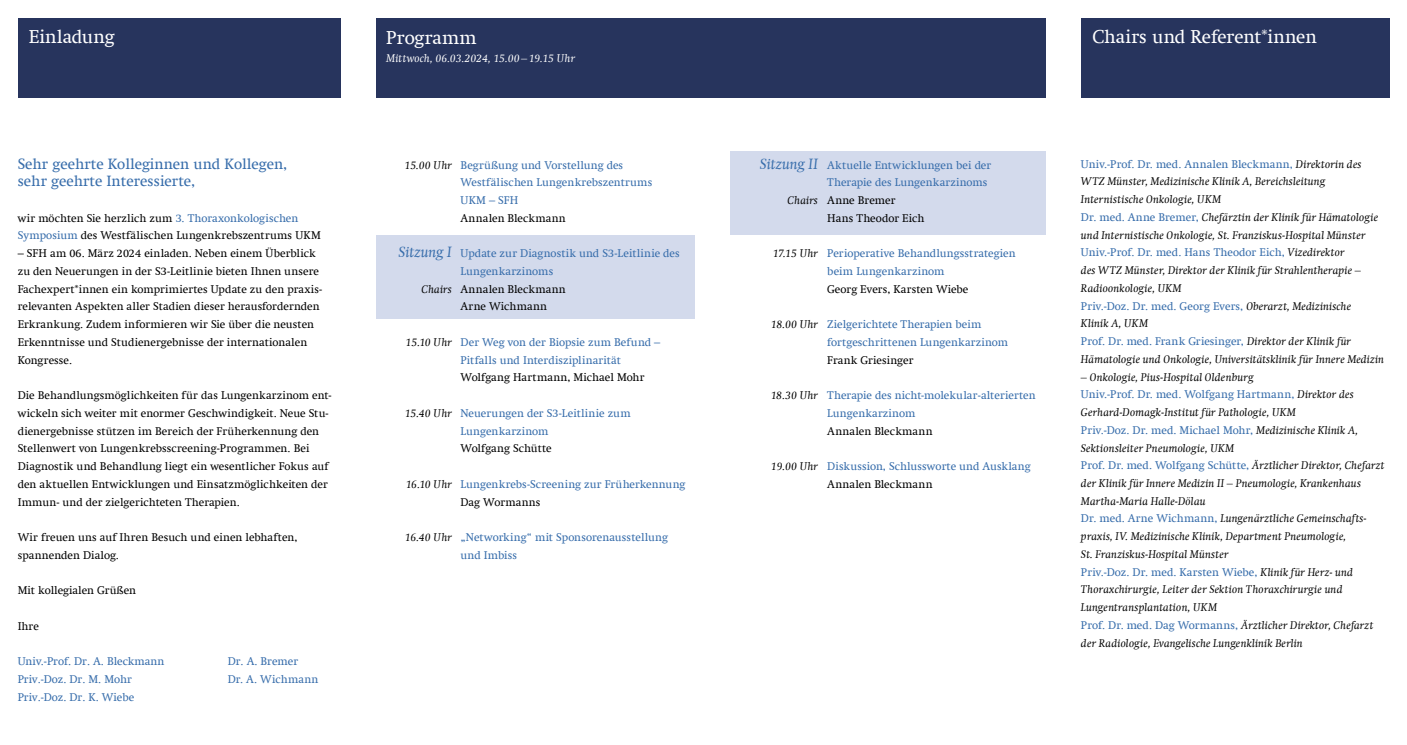
<style>
.page{position:relative;width:1407px;height:745px;background:#fff}
.page>*{position:absolute;margin:0;border:0;box-sizing:border-box;transform-origin:0 0}
.Seitenheadline_-_HL_1{font:18.75px "Swift Com";letter-spacing:-.005em;color:#fff}
.Typo_Auszeichnungstext{font:15px "Swift Com";color:#376dab}
.Typo_Fließtext{font:italic 15px "Swift Com";letter-spacing:-.005em;color:#376dab}
.Typo_Uhrzeit{font:italic 11.25px/17.8px "Swift Com";letter-spacing:.015em;color:#000}
.Pa3{font:11.25px/17.8px "Swift Com";letter-spacing:.005em;color:#000}
.Typo_Fließtext-2{font:11.25px/17.8px "Swift Com";letter-spacing:.005em;color:#376dab}
.Typo_Fließtext-3{font:11.25px "Swift Com";letter-spacing:.01em;color:#000}
.Pa3-2{font:11.25px "Swift Com";color:#376dab}
.Typo_Auszeichnungstext-2{font:11.25px "Swift Com";color:#376dab}
.Typo_Uhrzeit-2{font:italic 11.25px "Swift Com";letter-spacing:-.005em;color:#fff}
.Typo_Auszeichnungstext-3{font:11.25px "Swift Com";letter-spacing:.01em;color:#000}
.s1{color:#376dab}
.s2{font-style:normal;color:#376dab}
</style>
<div class="page">
<div style="left:18px;top:18px;width:322px;height:79px;background:#27345d"></div>
<div style="left:376px;top:18px;width:669px;height:80px;background:#27345d"></div>
<div style="left:1081px;top:18px;width:308px;height:79px;background:#27345d"></div>
<div style="left:376px;top:235px;width:318px;height:84px;background:#d3daec"></div>
<div style="left:730px;top:151px;width:315px;height:84px;background:#d3daec"></div>
<p class="Seitenheadline_-_HL_1" style="left:29px;top:26px;width:87px">Einladung</p>
<p class="Typo_Auszeichnungstext" style="left:18px;top:154px;width:271px">Sehr geehrte Kolleginnen und Kollegen,</p>
<p class="Typo_Auszeichnungstext" style="left:18px;top:172px;width:179px">sehr geehrte Interessierte,</p>
<p class="Pa3" style="left:18px;top:209px;width:305px">wir möchten Sie herzlich zum <span class="s1">3. Thoraxonkologischen<br>Symposium</span> des Westfälischen Lungenkrebszentrums UKM</p>
<p class="Pa3" style="left:18px;top:244px;width:306px">– SFH am 06. März 2024 einladen. Neben einem Überblick zu den Neuerungen in der S3-Leitlinie bieten Ihnen unsere Fachexpert*innen ein komprimiertes Update zu den praxis&shy;relevanten Aspekten aller Stadien dieser herausfordernden Erkrankung. Zudem informieren wir Sie über die neusten Erkenntnisse und Studienergebnisse der internationalen</p>
<p class="Pa3" style="left:18px;top:351px;width:56px">Kongresse.</p>
<p class="Pa3" style="left:18px;top:386px;width:315px">Die Behandlungsmöglichkeiten für das Lungenkarzinom ent&shy;wickeln sich weiter mit enormer Geschwindigkeit. Neue Stu&shy;dienergebnisse stützen im Bereich der Früherkennung den</p>
<p class="Pa3" style="left:18px;top:439px;width:312px">Stellenwert von Lungenkrebsscreening-Programmen. Bei Diagnostik und Behandlung liegt ein wesentlicher Fokus auf den aktuellen Entwicklungen und Einsatzmöglichkeiten der Immun- und der zielgerichteten Therapien.</p>
<p class="Pa3" style="left:18px;top:528px;width:281px">Wir freuen uns auf Ihren Besuch und einen lebhaften,</p>
<p class="Pa3" style="left:18px;top:545px;width:103px">spannenden Dialog.</p>
<p class="Pa3" style="left:18px;top:581px;width:120px">Mit kollegialen Grüßen</p>
<p class="Pa3" style="left:18px;top:616px;width:23px">Ihre</p>
<p class="Pa3-2" style="left:18px;top:654px;width:148px">Univ.-Prof. Dr. A. Bleckmann</p>
<p class="Pa3-2" style="left:228px;top:654px;width:72px">Dr. A. Bremer</p>
<p class="Typo_Fließtext-2" style="left:18px;top:670px;width:116px">Priv.-Doz. Dr. M. Mohr</p>
<p class="Typo_Fließtext-2" style="left:228px;top:670px;width:92px">Dr. A. Wichmann</p>
<p class="Typo_Fließtext-2" style="left:18px;top:687px;width:118px">Priv.-Doz. Dr. K. Wiebe</p>
<p class="Seitenheadline_-_HL_1" style="left:386px;top:27px;width:92px">Programm</p>
<p class="Typo_Uhrzeit-2" style="left:386px;top:52px;width:190px">Mittwoch, 06.03.2024, 15.00–19.15 Uhr</p>
<p class="Typo_Uhrzeit" style="left:405px;top:156px;width:49px">15.00 Uhr</p>
<p class="Typo_Fließtext" style="left:399px;top:243px;width:55px">Sitzung I</p>
<p class="Typo_Uhrzeit" style="left:421px;top:280px;width:32px">Chairs</p>
<p class="Typo_Uhrzeit" style="left:406px;top:333px;width:48px">15.10 Uhr</p>
<p class="Typo_Uhrzeit" style="left:405px;top:404px;width:49px">15.40 Uhr</p>
<p class="Typo_Uhrzeit" style="left:406px;top:474px;width:48px">16.10 Uhr</p>
<p class="Typo_Uhrzeit" style="left:405px;top:528px;width:48px">16.40 Uhr</p>
<p class="Typo_Fließtext-2" style="left:460px;top:156px;width:164px">Begrüßung und Vorstellung des</p>
<p class="Typo_Fließtext-2" style="left:460px;top:173px;width:193px">Westfälischen Lungenkrebszentrums</p>
<p class="Typo_Fließtext-2" style="left:460px;top:191px;width:59px">UKM – SFH</p>
<p class="Typo_Fließtext-3" style="left:460px;top:211px;width:107px">Annalen Bleckmann</p>
<p class="Typo_Fließtext-2" style="left:460px;top:244px;width:221px">Update zur Diagnostik und S3-Leitlinie des<br>Lungenkarzinoms</p>
<p class="Typo_Fließtext-3" style="left:460px;top:282px;width:107px">Annalen Bleckmann</p>
<p class="Typo_Fließtext-3" style="left:460px;top:300px;width:88px">Arne Wichmann</p>
<p class="Typo_Fließtext-2" style="left:460px;top:333px;width:201px">Der Weg von der Biopsie zum Befund –<br>Pitfalls und Interdisziplinarität</p>
<p class="Pa3" style="left:460px;top:368px;width:186px">Wolfgang Hartmann, Michael Mohr</p>
<p class="Typo_Fließtext-2" style="left:460px;top:404px;width:172px">Neuerungen der S3-Leitlinie zum</p>
<p class="Typo_Fließtext-2" style="left:460px;top:421px;width:90px">Lungenkarzinom</p>
<p class="Pa3" style="left:460px;top:439px;width:93px">Wolfgang Schütte</p>
<p class="Typo_Fließtext-2" style="left:460px;top:475px;width:226px">Lungenkrebs-Screening zur Früherkennung</p>
<p class="Pa3" style="left:460px;top:492px;width:82px">Dag Wormanns</p>
<p class="Typo_Fließtext-2" style="left:460px;top:528px;width:209px">„Networking“ mit Sponsorenausstellung und Imbiss</p>
<p class="Seitenheadline_-_HL_1" style="left:1092px;top:26px;width:226px">Chairs und Referent*innen</p>
<p class="Typo_Fließtext" style="left:760px;top:154px;width:60px">Sitzung II</p>
<p class="Typo_Uhrzeit" style="left:787px;top:191px;width:32px">Chairs</p>
<p class="Typo_Uhrzeit" style="left:772px;top:244px;width:47px">17.15 Uhr</p>
<p class="Typo_Uhrzeit" style="left:771px;top:315px;width:49px">18.00 Uhr</p>
<p class="Typo_Uhrzeit" style="left:771px;top:386px;width:49px">18.30 Uhr</p>
<p class="Typo_Uhrzeit" style="left:771px;top:457px;width:49px">19.00 Uhr</p>
<p class="Typo_Fließtext-2" style="left:827px;top:156px;width:166px">Aktuelle Entwicklungen bei der</p>
<p class="Typo_Fließtext-2" style="left:827px;top:173px;width:162px">Therapie des Lungenkarzinoms</p>
<p class="Typo_Fließtext-3" style="left:827px;top:193px;width:70px">Anne Bremer</p>
<p class="Typo_Fließtext-3" style="left:827px;top:211px;width:99px">Hans Theodor Eich</p>
<p class="Typo_Fließtext-2" style="left:827px;top:244px;width:190px">Perioperative Behandlungsstrategien</p>
<p class="Typo_Fließtext-2" style="left:827px;top:262px;width:119px">beim Lungenkarzinom</p>
<p class="Pa3" style="left:827px;top:280px;width:143px">Georg Evers, Karsten Wiebe</p>
<p class="Typo_Fließtext-2" style="left:827px;top:315px;width:182px">Zielgerichtete Therapien beim fortgeschrittenen Lungenkarzinom</p>
<p class="Pa3" style="left:827px;top:351px;width:88px">Frank Griesinger</p>
<p class="Typo_Fließtext-2" style="left:827px;top:386px;width:210px">Therapie des nicht-molekular-alterierten<br>Lungenkarzinom</p>
<p class="Typo_Auszeichnungstext-3" style="left:827px;top:424px;width:107px">Annalen Bleckmann</p>
<p class="Typo_Auszeichnungstext-2" style="left:827px;top:459px;width:205px">Diskussion, Schlussworte und Ausklang</p>
<p class="Typo_Auszeichnungstext-3" style="left:827px;top:477px;width:107px">Annalen Bleckmann</p>
<p class="Typo_Uhrzeit" style="left:1081px;top:155px;width:282px"><span class="s2">Univ.-Prof. Dr. med. Annalen Bleckmann,</span> Direktorin des<br>WTZ Münster, Medizinische Klinik A, Bereichsleitung<br>Internistische Onkologie, UKM</p>
<p class="Typo_Uhrzeit" style="left:1081px;top:208px;width:299px"><span class="s2">Dr. med. Anne Bremer,</span> Chefärztin der Klinik für Hämatologie und Internistische Onkologie, St. Franziskus-Hospital Münster</p>
<p class="Typo_Uhrzeit" style="left:1081px;top:243px;width:281px"><span class="s2">Univ.-Prof. Dr. med. Hans Theodor Eich,</span> Vizedirektor des WTZ Münster, Direktor der Klinik für Strahlentherapie –<br>Radioonkologie, UKM</p>
<p class="Typo_Uhrzeit" style="left:1081px;top:297px;width:272px"><span class="s2">Priv.-Doz. Dr. med. Georg Evers,</span> Oberarzt, Medizinische<br>Klinik A, UKM</p>
<p class="Typo_Uhrzeit" style="left:1081px;top:332px;width:305px"><span class="s2">Prof. Dr. med. Frank Griesinger,</span> Direktor der Klinik für<br>Hämatologie und Onkologie, Universitätsklinik für Innere Medizin</p>
<p class="Typo_Uhrzeit" style="left:1081px;top:367px;width:174px">– Onkologie, Pius-Hospital Oldenburg</p>
<p class="Typo_Uhrzeit" style="left:1081px;top:385px;width:274px"><span class="s2">Univ.-Prof. Dr. med. Wolfgang Hartmann,</span> Direktor des<br>Gerhard-Domagk-Institut für Pathologie, UKM</p>
<p class="Typo_Uhrzeit" style="left:1081px;top:421px;width:279px"><span class="s2">Priv.-Doz. Dr. med. Michael Mohr,</span> Medizinische Klinik A,<br>Sektionsleiter Pneumologie, UKM</p>
<p class="Typo_Uhrzeit" style="left:1081px;top:456px;width:305px"><span class="s2">Prof. Dr. med. Wolfgang Schütte,</span> Ärztlicher Direktor, Chefarzt der Klinik für Innere Medizin II – Pneumologie, Krankenhaus<br>Martha-Maria Halle-Dölau</p>
<p class="Typo_Uhrzeit" style="left:1081px;top:509px;width:287px"><span class="s2">Dr. med. Arne Wichmann,</span> Lungenärztliche Gemeinschafts&shy;praxis, IV. Medizinische Klinik, Department Pneumologie,<br>St. Franziskus-Hospital Münster</p>
<p class="Typo_Uhrzeit" style="left:1081px;top:562px;width:274px"><span class="s2">Priv.-Doz. Dr. med. Karsten Wiebe,</span> Klinik für Herz- und<br>Thoraxchirurgie, Leiter der Sektion Thoraxchirurgie und<br>Lungentransplantation, UKM</p>
<p class="Typo_Uhrzeit" style="left:1081px;top:615px;width:294px"><span class="s2">Prof. Dr. med. Dag Wormanns,</span> Ärztlicher Direktor, Chefarzt der Radiologie, Evangelische Lungenklinik Berlin</p>
</div>
